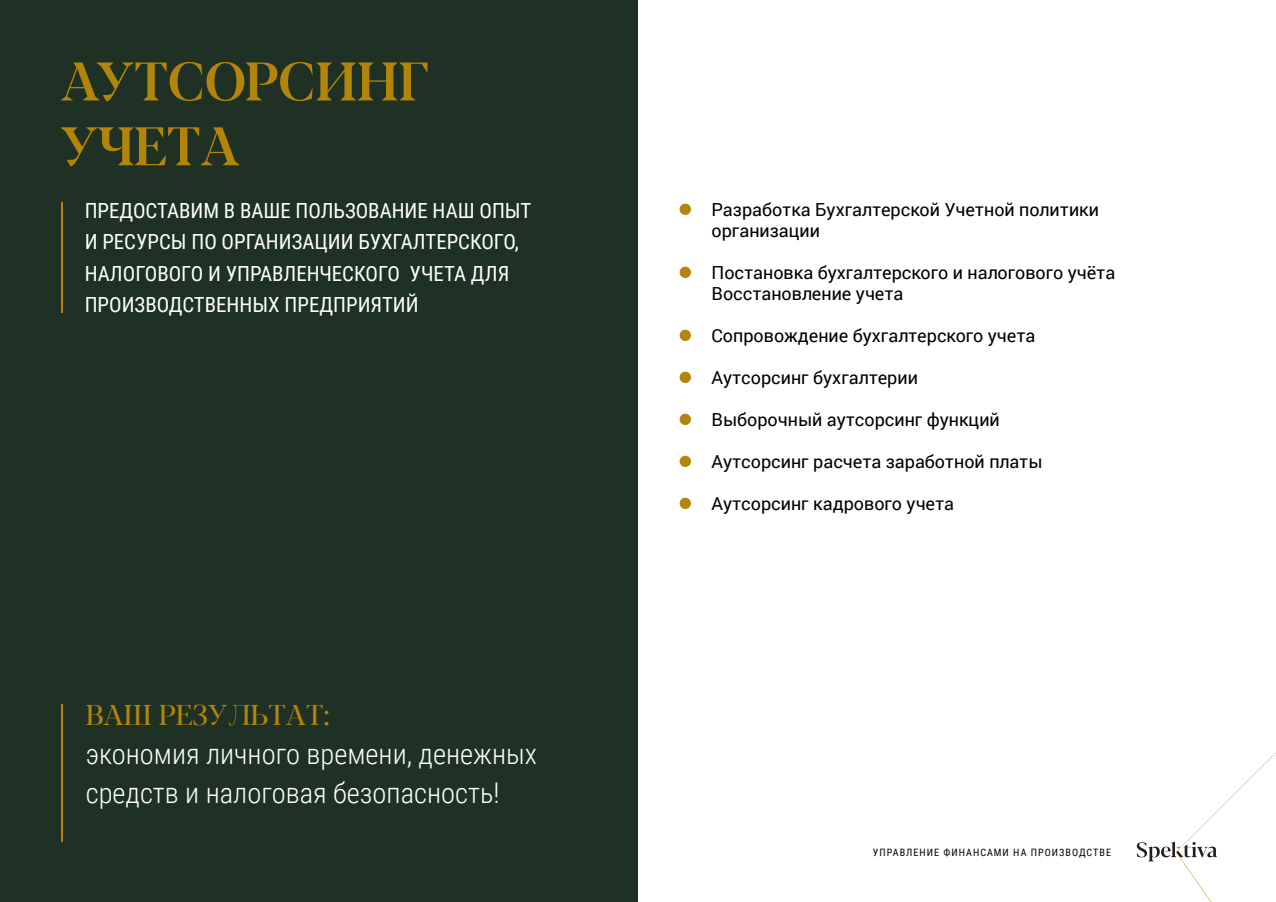
<style>
.page{position:relative;width:1276px;height:902px;background:#fff}
.page>*{position:absolute;margin:0;border:0;box-sizing:border-box;transform-origin:0 0}
.t1{font:500 54px/64.8px "Blacker Display";color:#b3840a}
.t2{font:54px/42px "Myriad Pro";color:#b4850a;text-align:justify}
.t3{font:300 28.5px/39px "Roboto Condensed";color:#fff}
.t4{font:28.5px "Blacker Display";color:#b4850a}
.t5{font:20.85px/31.5px "Roboto Condensed";color:#fff}
.t6{font:18px/21px "Roboto";color:#000}
.t7{font:10.2px "Roboto Condensed";letter-spacing:.1em;color:#000}
</style>
<div class="page">
<div style="left:0;top:0;width:638px;height:902px;background:#1e3124"></div>
<hr style="left:61px;top:704px;width:1px;height:138px;background:#b3840a">
<hr style="left:61px;top:202px;width:1px;height:110px;background:#b3840a">
<svg style="left:1136px;top:753px;width:140px;height:149px"></svg>
<h1 class="t1" style="left:61px;top:51px;width:370px">АУТСОРСИНГ<br>УЧЕТА</h1>
<p class="t5" style="left:85px;top:194px;width:448px">ПРЕДОСТАВИМ В ВАШЕ ПОЛЬЗОВАНИЕ НАШ ОПЫТ И РЕСУРСЫ ПО ОРГАНИЗАЦИИ БУХГАЛТЕРСКОГО, НАЛОГОВОГО И УПРАВЛЕНЧЕСКОГО УЧЕТА ДЛЯ ПРОИЗВОДСТВЕННЫХ ПРЕДПРИЯТИЙ</p>
<p class="t6" style="left:711px;top:198px;width:389px">Разработка Бухгалтерской Учетной политики организации</p>
<h1 class="t2" style="left:677px;top:173px;width:17px;line-height:63px">• • •</h1>
<h1 class="t2" style="left:677px;top:352px;width:17px">• • • •</h1>
<p class="t6" style="left:711px;top:261px;width:405px">Постановка бухгалтерского и налогового учёта<br>Восстановление учета</p>
<p class="t6" style="left:711px;top:324px;width:325px">Сопровождение бухгалтерского учета</p>
<p class="t6" style="left:711px;top:366px;width:208px">Аутсорсинг бухгалтерии</p>
<p class="t6" style="left:711px;top:408px;width:290px">Выборочный аутсорсинг функций</p>
<p class="t6" style="left:711px;top:450px;width:333px">Аутсорсинг расчета заработной платы</p>
<p class="t6" style="left:711px;top:492px;width:244px">Аутсорсинг кадрового учета</p>
<h2 class="t4" style="left:86px;top:698px;width:246px">ВАШ РЕЗУЛЬТАТ:</h2>
<h2 class="t3" style="left:86px;top:734px;width:453px">экономия личного времени, денежных средств и налоговая безопасность!</h2>
<p class="t7" style="left:873px;top:845px;width:240px">УПРАВЛЕНИЕ ФИНАНСАМИ НА ПРОИЗВОДСТВЕ</p>
</div>
